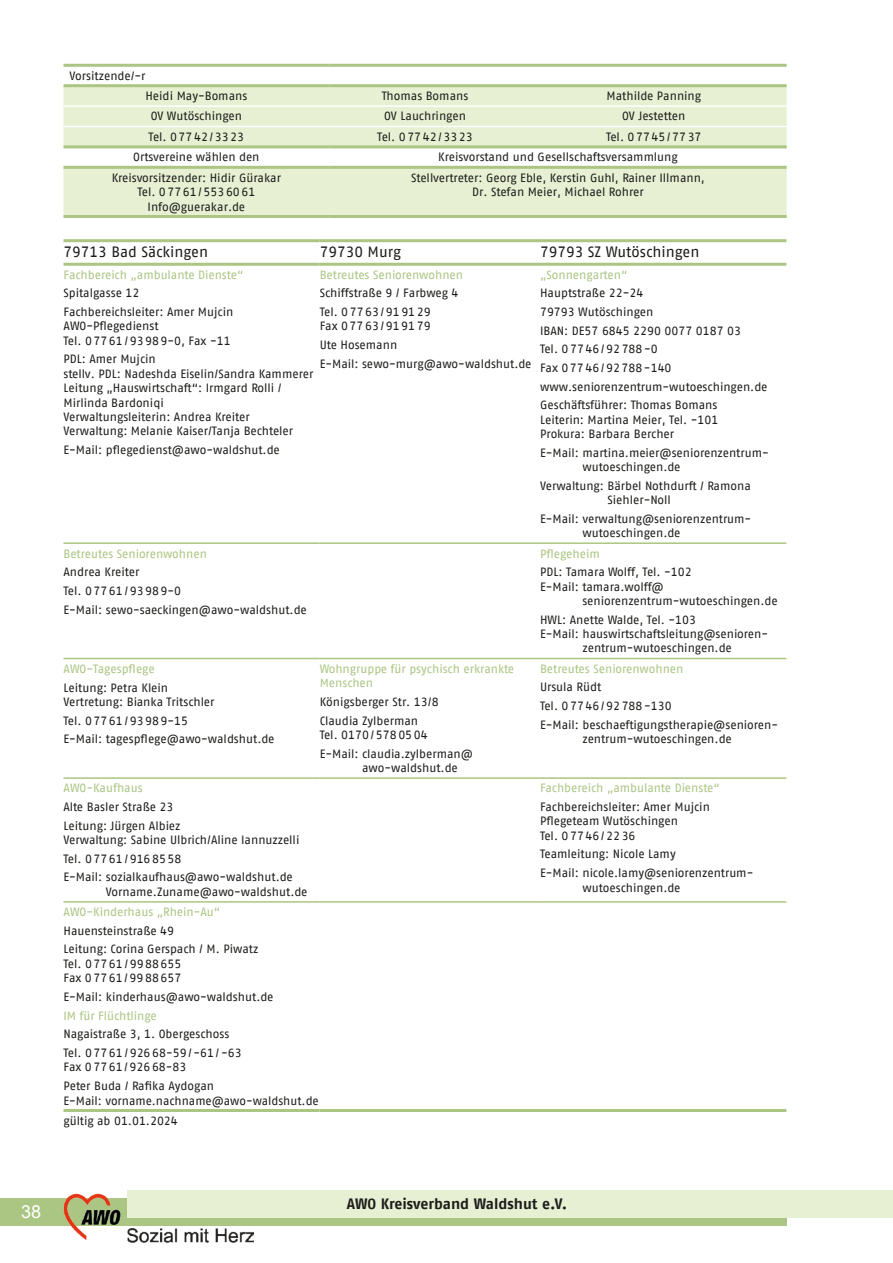
<style>
.page{position:relative;width:893px;height:1263px;background:#fff}
.page>*{position:absolute;margin:0;border:0;box-sizing:border-box;transform-origin:0 0}
.t1{font:18px "Arial";color:#fff}
.t2{font:15px "AWO Fago Office";color:#1d1d1b}
.t3{font:700 15px "AWO Fago Office";letter-spacing:-.005em;color:#1d1d1b}
.t4{font:12px/18.6px "AWO Fago Office";color:#1d1d1b}
.t5{font:12px/14.4px "AWO Fago Office";color:#abc583}
</style>
<div class="page">
<div style="left:0;top:1198px;width:787px;height:27px;background:#abc583"></div>
<div style="left:128px;top:1190px;width:765px;height:27px;background:#e7f0d3"></div>
<img style="left:57px;top:1190px;width:196px;height:53px">
<svg style="left:64px;top:87px;width:723px;height:128px;fill:#e7f0d3"></svg>
<hr style="left:64px;top:145px;width:265px;height:3px;background:#abc583">
<hr style="left:329px;top:145px;width:192px;height:3px;background:#abc583">
<hr style="left:64px;top:215px;width:265px;height:3px;background:#abc583">
<hr style="left:329px;top:215px;width:192px;height:3px;background:#abc583">
<hr style="left:521px;top:215px;width:266px;height:3px;background:#abc583">
<hr style="left:64px;top:105px;width:265px;height:2px;background:#fff">
<hr style="left:329px;top:105px;width:192px;height:2px;background:#fff">
<hr style="left:521px;top:105px;width:266px;height:2px;background:#fff">
<hr style="left:64px;top:126px;width:265px;height:1px;background:#fff">
<hr style="left:329px;top:126px;width:192px;height:1px;background:#fff">
<hr style="left:521px;top:126px;width:266px;height:1px;background:#fff">
<hr style="left:64px;top:64px;width:265px;height:3px;background:#abc583">
<hr style="left:329px;top:64px;width:192px;height:3px;background:#abc583">
<hr style="left:521px;top:64px;width:266px;height:3px;background:#abc583">
<hr style="left:64px;top:84px;width:265px;height:3px;background:#abc583">
<hr style="left:329px;top:84px;width:192px;height:3px;background:#abc583">
<hr style="left:521px;top:84px;width:266px;height:3px;background:#abc583">
<hr style="left:521px;top:145px;width:266px;height:3px;background:#abc583">
<hr style="left:64px;top:166px;width:265px;height:3px;background:#abc583">
<hr style="left:329px;top:166px;width:192px;height:3px;background:#abc583">
<hr style="left:521px;top:166px;width:266px;height:3px;background:#abc583">
<hr style="left:64px;top:658px;width:256px;height:1px;background:#abc583">
<hr style="left:320px;top:658px;width:220px;height:1px;background:#abc583">
<hr style="left:540px;top:658px;width:246px;height:1px;background:#abc583">
<hr style="left:64px;top:777px;width:256px;height:2px;background:#abc583">
<hr style="left:320px;top:777px;width:220px;height:2px;background:#abc583">
<hr style="left:540px;top:777px;width:246px;height:2px;background:#abc583">
<hr style="left:64px;top:901px;width:256px;height:2px;background:#abc583">
<hr style="left:320px;top:901px;width:220px;height:2px;background:#abc583">
<hr style="left:540px;top:901px;width:246px;height:2px;background:#abc583">
<hr style="left:64px;top:239px;width:256px;height:3px;background:#abc583">
<hr style="left:320px;top:239px;width:220px;height:3px;background:#abc583">
<hr style="left:540px;top:239px;width:246px;height:3px;background:#abc583">
<hr style="left:64px;top:263px;width:256px;height:3px;background:#abc583">
<hr style="left:320px;top:263px;width:220px;height:3px;background:#abc583">
<hr style="left:540px;top:263px;width:246px;height:3px;background:#abc583">
<hr style="left:64px;top:542px;width:256px;height:2px;background:#abc583">
<hr style="left:320px;top:542px;width:220px;height:2px;background:#abc583">
<hr style="left:540px;top:542px;width:246px;height:2px;background:#abc583">
<hr style="left:64px;top:1109px;width:256px;height:3px;background:#abc583">
<hr style="left:320px;top:1109px;width:220px;height:3px;background:#abc583">
<hr style="left:540px;top:1109px;width:246px;height:3px;background:#abc583">
<p class="t4" style="left:145px;top:65px;width:104px;line-height:20.4px;text-indent:-76px">Vorsitzende/-r<br>Heidi May-Bomans</p>
<p class="t4" style="left:382px;top:86px;width:88px">Thomas Bomans</p>
<p class="t4" style="left:606px;top:86px;width:96px">Mathilde Panning</p>
<p class="t4" style="left:151px;top:107px;width:93px">OV Wutöschingen</p>
<p class="t4" style="left:384px;top:107px;width:83px">OV Lauchringen</p>
<p class="t4" style="left:622px;top:107px;width:65px">OV Jestetten</p>
<p class="t4" style="left:149px;top:127px;width:97px">Tel. 07742/3323</p>
<p class="t4" style="left:377px;top:127px;width:97px">Tel. 07742/3323</p>
<p class="t4" style="left:606px;top:127px;width:97px">Tel. 07745/7737</p>
<p class="t4" style="left:133px;top:148px;width:128px">Ortsvereine wählen den</p>
<p class="t4" style="left:438px;top:148px;width:241px">Kreisvorstand und Gesellschaftsversammlung</p>
<p class="t4" style="left:112px;top:170px;width:171px;line-height:14.4px;text-align:center">Kreisvorsitzender: Hidir Gürakar<br>Tel. 07761/5536061<br>Info@guerakar.de</p>
<p class="t4" style="left:411px;top:170px;width:295px;line-height:14.4px;text-align:center">Stellvertreter: Georg Eble, Kerstin Guhl, Rainer Illmann,<br>Dr. Stefan Meier, Michael Rohrer</p>
<p class="t2" style="left:64px;top:243px;width:146px">79713 Bad Säckingen</p>
<p class="t2" style="left:320px;top:243px;width:83px">79730 Murg</p>
<p class="t2" style="left:540px;top:243px;width:161px">79793 SZ Wutöschingen</p>
<p class="t5" style="left:64px;top:267px;width:181px">Fachbereich „ambulante Dienste“</p>
<p class="t4" style="left:64px;top:284px;width:171px">Spitalgasse 12<br>Fachbereichsleiter: Amer Mujcin</p>
<p class="t4" style="left:64px;top:319px;width:169px;line-height:14.4px">AWO-Pflegedienst<br>Tel. 07761/93989-0, Fax -11</p>
<p class="t4" style="left:64px;top:352px;width:251px;line-height:14.4px">PDL: Amer Mujcin<br>stellv. PDL: Nadeshda Eiselin/Sandra Kammerer Leitung „Hauswirtschaft“: Irmgard Rolli / Mirlinda Bardoniqi<br>Verwaltungsleiterin: Andrea Kreiter Verwaltung: Melanie Kaiser/Tanja Bechteler</p>
<p class="t4" style="left:64px;top:440px;width:218px">E-Mail: pflegedienst@awo-waldshut.de</p>
<p class="t5" style="left:320px;top:267px;width:145px">Betreutes Seniorenwohnen</p>
<p class="t4" style="left:320px;top:284px;width:140px">Schiffstraße 9 / Farbweg 4<br>Tel. 07763/919129</p>
<p class="t4" style="left:320px;top:317px;width:213px">Fax 07763/919179<br>Ute Hosemann<br>E-Mail: sewo-murg@awo-waldshut.de</p>
<p class="t5" style="left:540px;top:267px;width:89px">„Sonnengarten“</p>
<p class="t4" style="left:540px;top:284px;width:229px">Hauptstraße 22-24<br>79793 Wutöschingen<br>IBAN: DE57 6845 2290 0077 0187 03<br>Tel. 07746/92788-0<br>Fax 07746/92788-140 www.seniorenzentrum-wutoeschingen.de<br>Geschäftsführer: Thomas Bomans</p>
<p class="t4" style="left:540px;top:412px;width:180px;line-height:14.4px">Leiterin: Martina Meier, Tel. -101<br>Prokura: Barbara Bercher</p>
<p class="t4" style="left:582px;top:445px;width:188px;line-height:14.4px;text-indent:-42px">E-Mail: martina.meier@seniorenzentrum&shy;wutoeschingen.de</p>
<p class="t4" style="left:607px;top:478px;width:145px;line-height:14.4px;text-indent:-67px">Verwaltung: Bärbel Nothdurft / Ramona<br>Siehler-Noll</p>
<p class="t4" style="left:582px;top:511px;width:170px;line-height:14.4px;text-indent:-42px">E-Mail: verwaltung@seniorenzentrum&shy;wutoeschingen.de</p>
<p class="t5" style="left:63px;top:546px;width:145px">Betreutes Seniorenwohnen</p>
<p class="t4" style="left:63px;top:563px;width:245px">Andrea Kreiter<br>Tel. 07761/93989-0<br>E-Mail: sewo-saeckingen@awo-waldshut.de</p>
<p class="t5" style="left:63px;top:661px;width:93px">AWO-Tagespflege</p>
<p class="t4" style="left:63px;top:680px;width:153px;line-height:14.4px">Leitung: Petra Klein<br>Vertretung: Bianka Tritschler</p>
<p class="t4" style="left:63px;top:711px;width:213px">Tel. 07761/93989-15<br>E-Mail: tagespflege@awo-waldshut.de</p>
<p class="t5" style="left:63px;top:781px;width:81px">AWO-Kaufhaus</p>
<p class="t4" style="left:63px;top:797px;width:119px">Alte Basler Straße 23<br>Leitung: Jürgen Albiez</p>
<p class="t4" style="left:63px;top:830px;width:237px">Verwaltung: Sabine Ulbrich/Aline Iannuzzelli<br>Tel. 07761/9168558<br>E-Mail: sozialkaufhaus@awo-waldshut.de</p>
<p class="t4" style="left:106px;top:882px;width:203px">Vorname.Zuname@awo-waldshut.de</p>
<p class="t5" style="left:320px;top:661px;width:196px">Wohngruppe für psychisch erkrankte<br>Menschen</p>
<p class="t4" style="left:320px;top:692px;width:120px">Königsberger Str. 13/8<br>Claudia Zylberman</p>
<p class="t4" style="left:320px;top:725px;width:155px">Tel. 0170/5780504<br>E-Mail: claudia.zylberman@</p>
<p class="t4" style="left:362px;top:758px;width:97px">awo-waldshut.de</p>
<p class="t5" style="left:63px;top:905px;width:158px">AWO-Kinderhaus „Rhein-Au“</p>
<p class="t4" style="left:63px;top:921px;width:196px">Hauensteinstraße 49<br>Leitung: Corina Gerspach / M. Piwatz</p>
<p class="t4" style="left:63px;top:956px;width:119px;line-height:14.4px">Tel. 07761/9988655<br>Fax 07761/9988657</p>
<p class="t4" style="left:63px;top:987px;width:212px">E-Mail: kinderhaus@awo-waldshut.de</p>
<p class="t5" style="left:63px;top:1008px;width:95px">IM für Flüchtlinge</p>
<p class="t4" style="left:63px;top:1025px;width:180px">Nagaistraße 3, 1. Obergeschoss<br>Tel. 07761/92668-59/-61/-63</p>
<p class="t4" style="left:63px;top:1058px;width:152px">Fax 07761/92668-83<br>Peter Buda / Rafika Aydogan</p>
<p class="t4" style="left:64px;top:1090px;width:257px;line-height:20.4px">E-Mail: vorname.nachname@awo-waldshut.de gültig ab 01.01.2024</p>
<p class="t5" style="left:540px;top:546px;width:61px">Pflegeheim</p>
<p class="t4" style="left:540px;top:565px;width:153px;line-height:14.4px">PDL: Tamara Wolff, Tel. -102<br>E-Mail: tamara.wolff@</p>
<p class="t4" style="left:540px;top:591px;width:239px;text-indent:42px">seniorenzentrum-wutoeschingen.de<br>HWL: Anette Walde, Tel. -103</p>
<p class="t4" style="left:540px;top:626px;width:230px;line-height:14.4px;text-align:center">E-Mail: hauswirtschaftsleitung@senioren&shy;zentrum-wutoeschingen.de</p>
<p class="t5" style="left:540px;top:661px;width:145px">Betreutes Seniorenwohnen</p>
<p class="t4" style="left:540px;top:678px;width:240px">Ursula Rüdt<br>Tel. 07746/92788-130<br>E-Mail: beschaeftigungstherapie@senioren-</p>
<p class="t4" style="left:582px;top:729px;width:151px">zentrum-wutoeschingen.de</p>
<p class="t5" style="left:540px;top:781px;width:181px">Fachbereich „ambulante Dienste“</p>
<p class="t4" style="left:540px;top:799px;width:171px;line-height:14.4px">Fachbereichsleiter: Amer Mujcin<br>Pflegeteam Wutöschingen<br>Tel. 07746/2236</p>
<p class="t4" style="left:540px;top:845px;width:215px">Teamleitung: Nicole Lamy<br>E-Mail: nicole.lamy@seniorenzentrum-</p>
<p class="t4" style="left:582px;top:878px;width:100px">wutoeschingen.de</p>
<h1 class="t1" style="left:21px;top:1200px;width:22px">38</h1>
<p class="t3" style="left:347px;top:1195px;width:222px">AWO Kreisverband Waldshut e.V.</p>
</div>
